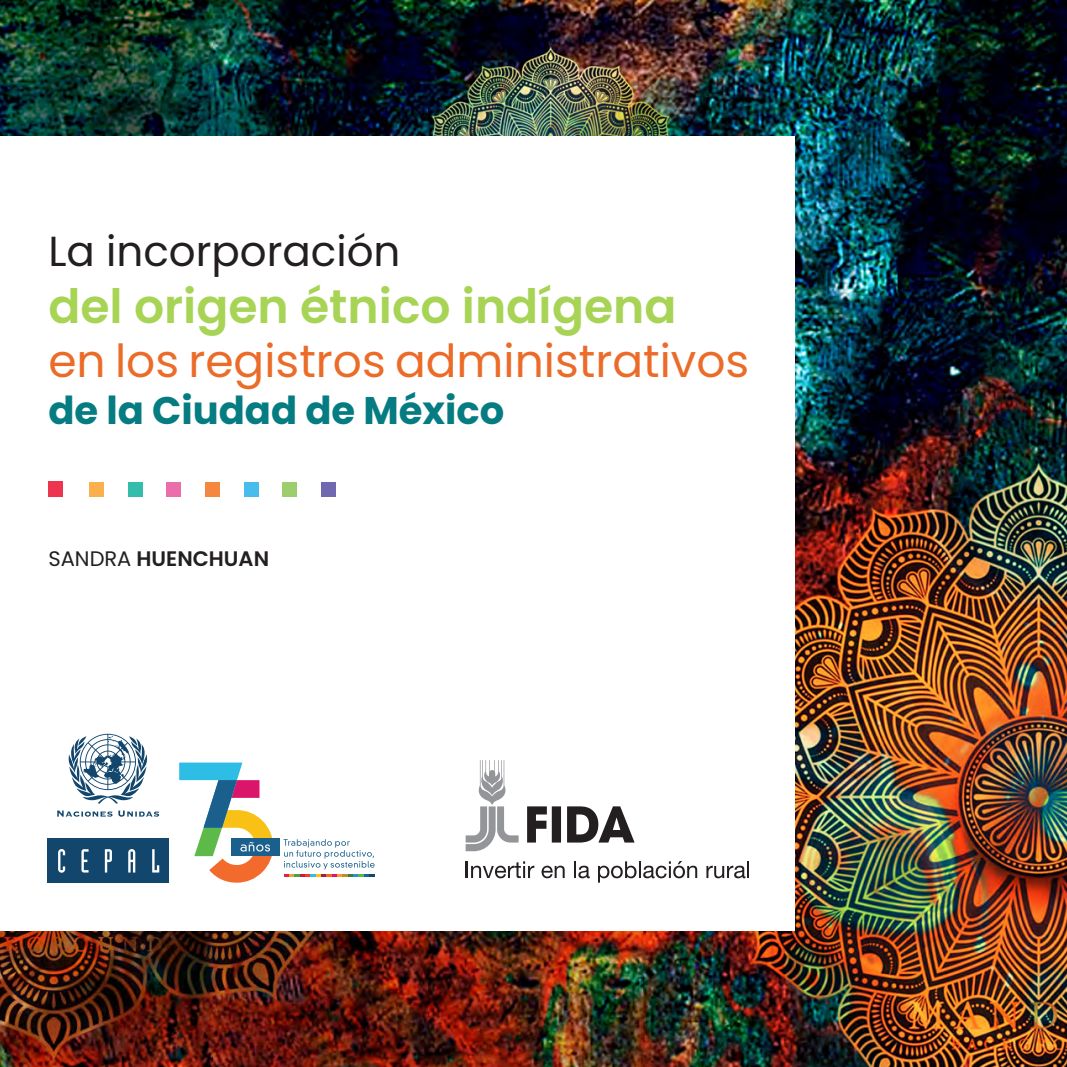
<style>
.page{position:relative;width:1067px;height:1067px;background:#fff}
.page>*{position:absolute;margin:0;border:0;box-sizing:border-box;transform-origin:0 0}
.Parrafo_Primer_Nivel{font:600 47.25px "Poppins";color:#a7d455}
.Parrafo_Primer_Nivel-2{font:45.5px "Poppins";color:#eb6c29}
.Parrafo_Primer_Nivel-3{font:42px "Poppins";color:#231f20}
.Parrafo_Primer_Nivel-4{font:700 38.5px "Poppins";color:#057c82}
.Parrafo_Primer_Nivel-5{font:600 21px "Poppins";color:#231f20}
.s1{font-weight:400}
</style>
<div class="page">
<img style="left:0;top:0;width:1067px;height:1067px">
<div style="left:0;top:136px;width:794px;height:794px;background:#fff"></div>
<div style="left:89px;top:482px;width:15px;height:15px;background:#fbb04e"></div>
<div style="left:128px;top:482px;width:14px;height:15px;background:#33bdaa"></div>
<div style="left:167px;top:482px;width:14px;height:15px;background:#ea6eaa"></div>
<div style="left:205px;top:482px;width:15px;height:15px;background:#f58841"></div>
<div style="left:244px;top:482px;width:14px;height:15px;background:#46bded"></div>
<div style="left:282px;top:482px;width:15px;height:15px;background:#9cce6d"></div>
<div style="left:321px;top:482px;width:14px;height:15px;background:#7069af"></div>
<div style="left:48px;top:482px;width:15px;height:15px;background:#ee3550"></div>
<svg style="left:57px;top:810px;width:55px;height:6px"></svg>
<svg style="left:118px;top:810px;width:41px;height:6px"></svg>
<div style="left:47px;top:838px;width:121px;height:44px;background:#12466c"></div>
<svg style="left:68px;top:733px;width:80px;height:70px"></svg>
<svg style="left:58px;top:849px;width:7px;height:23px"></svg>
<svg style="left:81px;top:849px;width:8px;height:23px"></svg>
<svg style="left:105px;top:849px;width:7px;height:23px"></svg>
<svg style="left:128px;top:849px;width:7px;height:23px"></svg>
<svg style="left:152px;top:849px;width:7px;height:23px"></svg>
<div style="left:231px;top:838px;width:48px;height:18px;background:#1b5f8d"></div>
<svg style="left:179px;top:762px;width:93px;height:120px"></svg>
<svg style="left:284px;top:839px;width:90px;height:37px"></svg>
<hr style="left:465px;top:861px;width:3px;height:17px;background:#231f20">
<svg style="left:471px;top:861px;width:63px;height:17px"></svg>
<svg style="left:541px;top:865px;width:23px;height:13px"></svg>
<svg style="left:574px;top:861px;width:16px;height:17px"></svg>
<svg style="left:598px;top:861px;width:99px;height:21px"></svg>
<svg style="left:706px;top:861px;width:43px;height:17px"></svg>
<svg style="left:527px;top:806px;width:107px;height:36px"></svg>
<svg style="left:465px;top:760px;width:53px;height:91px"></svg>
<p class="Parrafo_Primer_Nivel-3" style="left:48px;top:227px;width:353px">La incorporación</p>
<p class="Parrafo_Primer_Nivel" style="left:48px;top:279px;width:629px">del origen étnico indígena</p>
<p class="Parrafo_Primer_Nivel-2" style="left:48px;top:335px;width:702px">en los registros administrativos</p>
<p class="Parrafo_Primer_Nivel-4" style="left:48px;top:388px;width:457px">de la Ciudad de México</p>
<p class="Parrafo_Primer_Nivel-5" style="left:48px;top:546px;width:222px"><span class="s1">SANDRA</span> HUENCHUAN</p>
</div>
